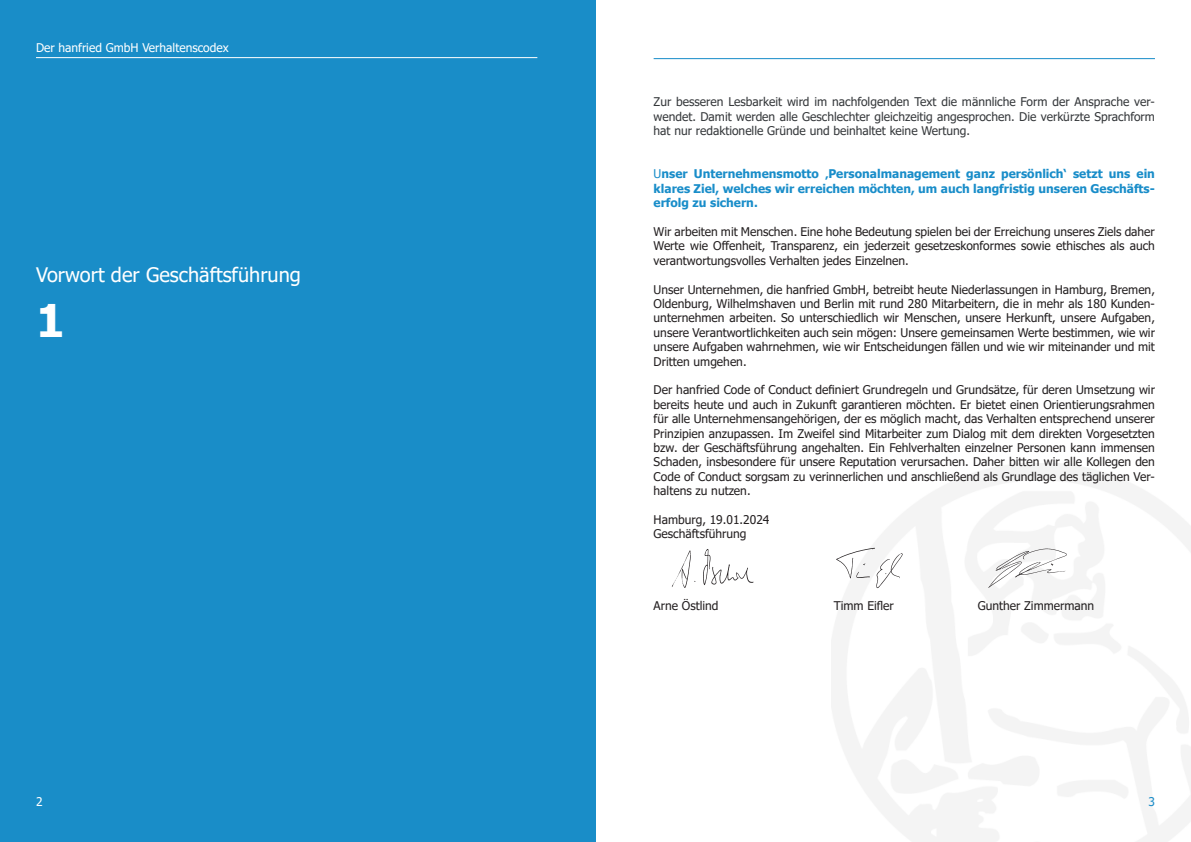
<style>
.page{position:relative;width:1191px;height:842px;background:#fff}
.page>*{position:absolute;margin:0;border:0;box-sizing:border-box;transform-origin:0 0}
.t1{font:700 45px "Tahoma";color:#fff}
.t2{font:20px "Tahoma";color:#fff}
.Einf__Abs{font:12px/14.4px "Tahoma";color:#231f20;text-align:justify}
.Einf__Abs-2{font:12px/14.4px "Tahoma";color:#35383b;text-align:justify}
.Einf__Abs-3{font:700 12px/14.4px "Tahoma";color:#198dc9;text-align:justify}
.Einf__Abs-4{font:12px "Tahoma";color:#fff}
.Einf__Abs-5{font:12px "Tahoma";color:#1b8cc8}
.s1{font-weight:400}
</style>
<div class="page">
<div style="left:0;top:0;width:595px;height:842px;background:#198dc8"></div>
<hr style="left:36px;top:57px;width:501px;height:1px;background:#fff">
<hr style="left:653px;top:58px;width:502px;height:1px;background:#198dc9">
<img style="left:671px;top:549px;width:83px;height:39px">
<img style="left:836px;top:546px;width:67px;height:44px">
<img style="left:986px;top:546px;width:82px;height:44px">
<p class="Einf__Abs-4" style="left:36px;top:39px;width:194px">Der hanfried GmbH Verhaltenscodex</p>
<p class="t2" style="left:36px;top:262px;width:266px">Vorwort der Geschäftsführung</p>
<p class="t1" style="left:36px;top:289px;width:30px">1</p>
<p class="Einf__Abs-2" style="left:653px;top:95px;width:503px">Zur besseren Lesbarkeit wird im nachfolgenden Text die männliche Form der Ansprache ver&shy;wendet. Damit werden alle Geschlechter gleichzeitig angesprochen. Die verkürzte Sprachform hat nur redaktionelle Gründe und beinhaltet keine Wertung.</p>
<p class="Einf__Abs-3" style="left:653px;top:167px;width:503px"><span class="s1">U</span>nser Unternehmensmotto ‚Personalmanagement ganz persönlich‘ setzt uns ein klares Ziel, welches wir erreichen möchten, um auch langfristig unseren Geschäfts&shy;erfolg zu sichern.</p>
<p class="Einf__Abs" style="left:653px;top:225px;width:503px">Wir arbeiten mit Menschen. Eine hohe Bedeutung spielen bei der Erreichung unseres Ziels daher Werte wie Offenheit, Transparenz, ein jederzeit gesetzeskonformes sowie ethisches als auch verantwortungsvolles Verhalten jedes Einzelnen.</p>
<p class="Einf__Abs" style="left:653px;top:283px;width:503px">Unser Unternehmen, die hanfried GmbH, betreibt heute Niederlassungen in Hamburg, Bremen, Oldenburg, Wilhelmshaven und Berlin mit rund 280 Mitarbeitern, die in mehr als 180 Kunden&shy;unternehmen arbeiten. So unterschiedlich wir Menschen, unsere Herkunft, unsere Aufgaben, unsere Verantwortlichkeiten auch sein mögen: Unsere gemeinsamen Werte bestimmen, wie wir unsere Aufgaben wahrnehmen, wie wir Entscheidungen fällen und wie wir miteinander und mit Dritten umgehen.</p>
<p class="Einf__Abs" style="left:653px;top:383px;width:503px">Der hanfried Code of Conduct definiert Grundregeln und Grundsätze, für deren Umsetzung wir bereits heute und auch in Zukunft garantieren möchten. Er bietet einen Orientierungsrahmen für alle Unternehmensangehörigen, der es möglich macht, das Verhalten entsprechend unserer Prinzipien anzupassen. Im Zweifel sind Mitarbeiter zum Dialog mit dem direkten Vorgesetzten bzw. der Geschäftsführung angehalten. Ein Fehlverhalten einzelner Personen kann immensen Schaden, insbesondere für unsere Reputation verursachen. Daher bitten wir alle Kollegen den Code of Conduct sorgsam zu verinnerlichen und anschließend als Grundlage des täglichen Ver&shy;haltens zu nutzen.</p>
<p class="Einf__Abs" style="left:653px;top:513px;width:117px">Hamburg, 19.01.2024</p>
<p class="Einf__Abs" style="left:653px;top:527px;width:94px">Geschäftsführung</p>
<p class="Einf__Abs" style="left:653px;top:599px;width:66px">Arne Östlind</p>
<p class="Einf__Abs" style="left:833px;top:599px;width:62px">Timm Eifler</p>
<p class="Einf__Abs" style="left:977px;top:599px;width:118px">Gunther Zimmermann</p>
<p class="Einf__Abs-4" style="left:36px;top:793px;width:8px">2</p>
<p class="Einf__Abs-5" style="left:1148px;top:793px;width:8px">3</p>
</div>
